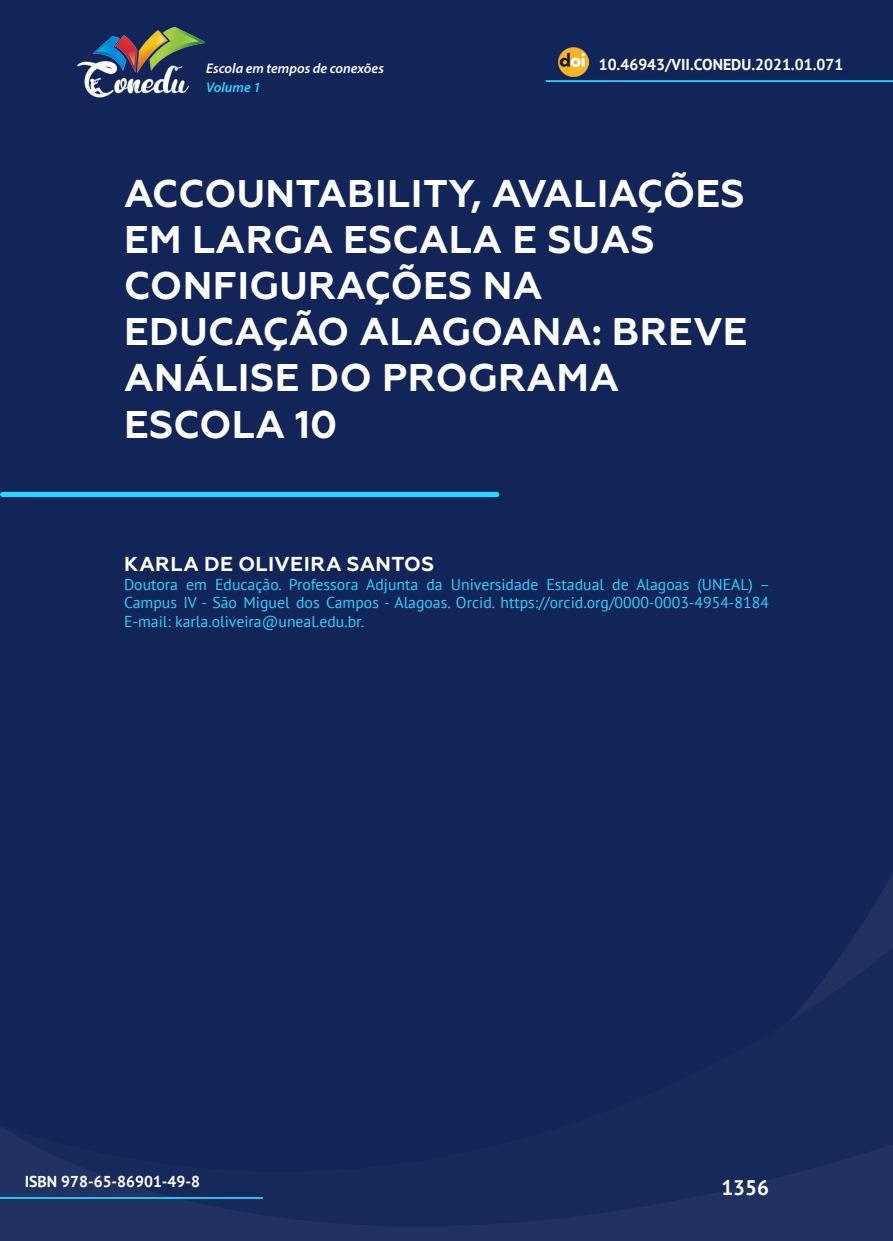
<style>
.page{position:relative;width:893px;height:1241px;background:#fff}
.page>*{position:absolute;margin:0;border:0;box-sizing:border-box;transform-origin:0 0}
._0_TÍTULO{font:700 38.5px/46.2px "Geometria";letter-spacing:.01em;color:#fff}
.t1{font:700 21px "PT Sans";color:#fff}
._1_AUTOR{font:700 20.12px "Geometria";letter-spacing:.02em;color:#fff}
._2_FORMACAO{font:15.75px/18.9px "PT Sans";color:#2dd4fe;text-align:justify}
.t2{font:700 15.75px "PT Sans";color:#fff}
.t3{font:italic 600 14px "Myriad Pro";color:#fff}
.t4{font:italic 600 14px "Myriad Pro";color:#2dd4fe}
</style>
<div class="page">
<div style="left:0;top:0;width:893px;height:1240px;background:#112558"></div>
<svg style="left:847px;top:874px;width:46px;height:73px"></svg>
<svg style="left:0;top:947px;width:893px;height:293px"></svg>
<hr style="left:0;top:1196px;width:263px;height:2px;background:#2dd4fe">
<div style="left:3px;top:492px;width:494px;height:5px;background:#2dd4fe"></div>
<hr style="left:546px;top:80px;width:347px;height:2px;background:#2dd4fe">
<img style="left:559px;top:47px;width:30px;height:30px">
<img style="left:77px;top:27px;width:129px;height:71px">
<p class="t3" style="left:206px;top:59px;width:179px">Escola em tempos de conexões</p>
<p class="t2" style="left:599px;top:54px;width:246px">10.46943/VII.CONEDU.2021.01.071</p>
<p class="t4" style="left:206px;top:78px;width:56px">Volume 1</p>
<p class="_0_TÍTULO" style="left:124px;top:170px;width:625px">ACCOUNTABILITY, AVALIAÇÕES<br>EM LARGA ESCALA E SUAS<br>CONFIGURAÇÕES NA<br>EDUCAÇÃO ALAGOANA: BREVE<br>ANÁLISE DO PROGRAMA<br>ESCOLA 10</p>
<p class="_1_AUTOR" style="left:124px;top:551px;width:311px">KARLA DE OLIVEIRA SANTOS</p>
<p class="_2_FORMACAO" style="left:124px;top:574px;width:648px">Doutora em Educação. Professora Adjunta da Universidade Estadual de Alagoas (UNEAL) – Campus IV - São Miguel dos Campos - Alagoas. Orcid. https://orcid.org/0000-0003-4954-8184<br>E-mail: karla.oliveira@uneal.edu.br.</p>
<p class="t2" style="left:25px;top:1170px;width:177px">ISBN 978-65-86901-49-8</p>
<p class="t1" style="left:721px;top:1173px;width:49px">1356</p>
</div>
